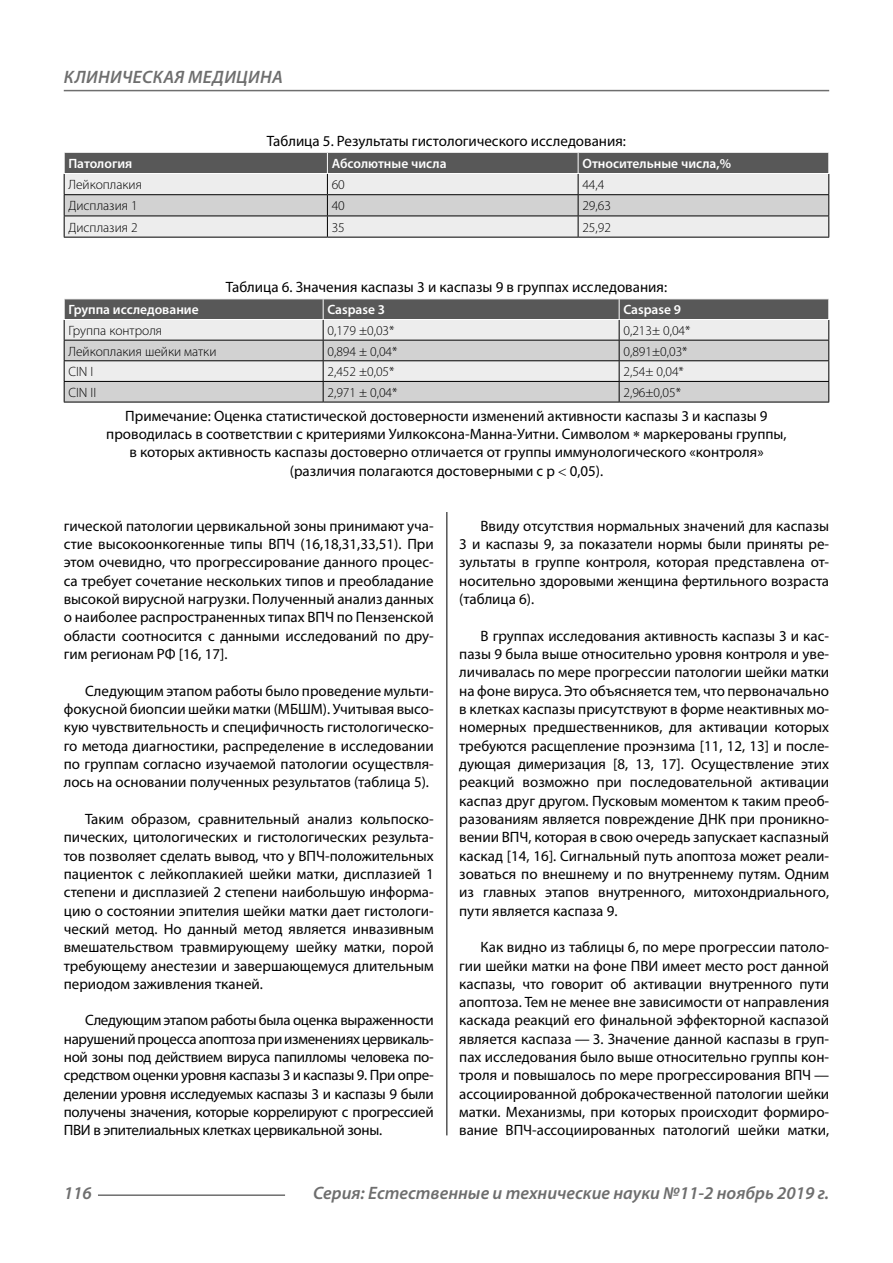
<style>
.page{position:relative;width:893px;height:1263px;background:#fff}
.page>*{position:absolute;margin:0;border:0;box-sizing:border-box;transform-origin:0 0}
.t1{font:italic 600 18px "Myriad Pro";color:#6e6e6e}
.Normal{font:15px/18.3px "Myriad Pro";color:#000;text-align:justify}
.podpis{font:15px/18.3px "Myriad Pro";color:#000;text-align:center}
.Tab_content{font:300 13.5px "Myriad Pro";color:#000}
.Tab_header{font:600 13.5px "Myriad Pro";color:#fff}
</style>
<div class="page">
<hr style="left:446px;top:128px;width:1px;height:1007px;background:#000">
<div style="left:64px;top:128px;width:765px;height:384px;background:#fff"></div>
<hr style="left:64px;top:237px;width:263px;height:1px;background:#000">
<hr style="left:327px;top:237px;width:251px;height:1px;background:#000">
<hr style="left:578px;top:237px;width:251px;height:1px;background:#000">
<svg style="left:64px;top:152px;width:765px;height:85px;background:#bbb"></svg>
<hr style="left:64px;top:173px;width:263px;height:1px;background:#fff">
<hr style="left:327px;top:173px;width:251px;height:1px;background:#fff">
<hr style="left:578px;top:173px;width:251px;height:1px;background:#fff">
<hr style="left:64px;top:402px;width:259px;height:1px;background:#000">
<hr style="left:323px;top:402px;width:296px;height:1px;background:#000">
<hr style="left:619px;top:402px;width:210px;height:1px;background:#000">
<svg style="left:64px;top:299px;width:765px;height:103px;background:#bdbdbd"></svg>
<hr style="left:64px;top:319px;width:259px;height:1px;background:#fff">
<hr style="left:323px;top:319px;width:296px;height:1px;background:#fff">
<hr style="left:619px;top:319px;width:210px;height:1px;background:#fff">
<hr style="left:98px;top:1194px;width:187px;height:2px;background:#6e6e6e">
<hr style="left:64px;top:90px;width:765px;height:1px;background:#6e6e6e">
<p class="t1" style="left:64px;top:66px;width:24px">Клини</p>
<p class="t1" style="left:122px;top:66px;width:23px">ческая</p>
<p class="t1" style="left:188px;top:66px;width:13px">медицина</p>
<p class="podpis" style="left:267px;top:131px;width:361px">Таблица 5. Результаты гистологического исследования:</p>
<p class="Tab_header" style="left:68px;top:155px;width:65px">Патология</p>
<p class="Tab_header" style="left:332px;top:155px;width:116px">Абсолютные числа</p>
<p class="Tab_header" style="left:582px;top:155px;width:150px">Относительные числа,%</p>
<p class="Tab_content" style="left:68px;top:177px;width:75px">Лейкоплакия</p>
<p class="Tab_content" style="left:332px;top:177px;width:15px">60</p>
<p class="Tab_content" style="left:582px;top:177px;width:24px">44,4</p>
<p class="Tab_content" style="left:68px;top:198px;width:71px">Дисплазия 1</p>
<p class="Tab_content" style="left:332px;top:198px;width:15px">40</p>
<p class="Tab_content" style="left:582px;top:198px;width:30px">29,63</p>
<p class="Tab_content" style="left:68px;top:219px;width:71px">Дисплазия 2</p>
<p class="Tab_content" style="left:332px;top:219px;width:15px">35</p>
<p class="Tab_content" style="left:582px;top:219px;width:30px">25,92</p>
<p class="podpis" style="left:226px;top:278px;width:443px">Таблица 6. Значения каспазы 3 и каспазы 9 в группах исследования:</p>
<p class="Tab_header" style="left:68px;top:301px;width:132px">Группа исследование</p>
<p class="Tab_header" style="left:327px;top:301px;width:59px">Caspase 3</p>
<p class="Tab_header" style="left:623px;top:301px;width:59px">Caspase 9</p>
<p class="Tab_content" style="left:68px;top:322px;width:95px">Группа контроля</p>
<p class="Tab_content" style="left:327px;top:322px;width:69px">0,179 ±0,03*</p>
<p class="Tab_content" style="left:623px;top:322px;width:69px">0,213± 0,04*</p>
<p class="Tab_content" style="left:68px;top:343px;width:150px">Лейкоплакия шейки матки</p>
<p class="Tab_content" style="left:327px;top:343px;width:72px">0,894 ± 0,04*</p>
<p class="Tab_content" style="left:623px;top:343px;width:66px">0,891±0,03*</p>
<p class="Tab_content" style="left:68px;top:364px;width:26px">CIN I</p>
<p class="Tab_content" style="left:327px;top:364px;width:69px">2,452 ±0,05*</p>
<p class="Tab_content" style="left:623px;top:364px;width:62px">2,54± 0,04*</p>
<p class="Tab_content" style="left:68px;top:384px;width:29px">CIN II</p>
<p class="Tab_content" style="left:327px;top:384px;width:72px">2,971 ± 0,04*</p>
<p class="Tab_content" style="left:623px;top:384px;width:59px">2,96±0,05*</p>
<p class="podpis" style="left:106px;top:406px;width:682px">Примечание: Оценка статистической достоверности изменений активности каспазы 3 и каспазы 9 проводилась в соответствии с критериями Уилкоксона-Манна-Уитни. Символом ∗ маркерованы группы, в которых активность каспазы достоверно отличается от группы иммунологического «контроля» (различия полагаются достоверными с р 0,05).</p>
<p class="Normal" style="left:64px;top:516px;width:371px">гической патологии цервикальной зоны принимают уча&shy;стие высокоонкогенные типы ВПЧ (16,18,31,33,51). При этом очевидно, что прогрессирование данного процес&shy;са требует сочетание нескольких типов и преобладание высокой вирусной нагрузки. Полученный анализ данных о наиболее распространенных типах ВПЧ по Пензенской области соотносится с данными исследований по дру&shy;гим регионам РФ [16, 17].</p>
<p class="Normal" style="left:64px;top:681px;width:371px;text-indent:21px">Следующим этапом работы было проведение мульти&shy;фокусной биопсии шейки матки (МБШМ). Учитывая высо&shy;кую чувствительность и специфичность гистологическо&shy;го метода диагностики, распределение в исследовании по группам согласно изучаемой патологии осуществля&shy;лось на основании полученных результатов (таблица 5).</p>
<p class="Normal" style="left:64px;top:809px;width:371px;text-indent:21px">Таким образом, сравнительный анализ кольпоско&shy;пических, цитологических и гистологических результа&shy;тов позволяет сделать вывод, что у ВПЧ-положительных пациенток с лейкоплакией шейки матки, дисплазией 1 степени и дисплазией 2 степени наибольшую информа&shy;цию о состоянии эпителия шейки матки дает гистологи&shy;ческий метод. Но данный метод является инвазивным вмешательством травмирующему шейку матки, порой требующему анестезии и завершающемуся длительным периодом заживления тканей.</p>
<p class="Normal" style="left:64px;top:1011px;width:371px;text-indent:21px">Следующим этапом работы была оценка выраженности нарушений процесса апоптоза при изменениях цервикаль&shy;ной зоны под действием вируса папилломы человека по&shy;средством оценки уровня каспазы 3 и каспазы 9. При опре&shy;делении уровня исследуемых каспазы 3 и каспазы 9 были получены значения, которые коррелируют с прогрессией ПВИ в эпителиальных клетках цервикальной зоны.</p>
<p class="Normal" style="left:459px;top:516px;width:371px;text-indent:21px">Ввиду отсутствия нормальных значений для каспазы 3 и каспазы 9, за показатели нормы были приняты ре&shy;зультаты в группе контроля, которая представлена от&shy;носительно здоровыми женщина фертильного возраста (таблица 6).</p>
<p class="Normal" style="left:459px;top:626px;width:371px;text-indent:21px">В группах исследования активность каспазы 3 и кас&shy;пазы 9 была выше относительно уровня контроля и уве&shy;личивалась по мере прогрессии патологии шейки матки на фоне вируса. Это объясняется тем, что первоначально в клетках каспазы присутствуют в форме неактивных мо&shy;номерных предшественников, для активации которых требуются расщепление проэнзима [11, 12, 13] и после&shy;дующая димеризация [8, 13, 17]. Осуществление этих реакций возможно при последовательной активации каспаз друг другом. Пусковым моментом к таким преоб&shy;разованиям является повреждение ДНК при проникно&shy;вении ВПЧ, которая в свою очередь запускает каспазный каскад [14, 16]. Сигнальный путь апоптоза может реали&shy;зоваться по внешнему и по внутреннему путям. Одним из главных этапов внутренного, митохондриального, пути является каспаза 9.</p>
<p class="Normal" style="left:459px;top:938px;width:371px;text-indent:21px">Как видно из таблицы 6, по мере прогрессии патоло&shy;гии шейки матки на фоне ПВИ имеет место рост данной каспазы, что говорит об активации внутренного пути апоптоза. Тем не менее вне зависимости от направления каскада реакций его финальной эффекторной каспазой является каспаза — 3. Значение данной каспазы в груп&shy;пах исследования было выше относительно группы кон&shy;троля и повышалось по мере прогрессирования ВПЧ — ассоциированной доброкачественной патологии шейки матки. Механизмы, при которых происходит формиро&shy;вание ВПЧ-ассоциированных патологий шейки матки,</p>
<p class="t1" style="left:64px;top:1182px;width:30px">116</p>
<p class="t1" style="left:313px;top:1182px;width:518px">Серия: Естественные и технические науки №11-2 ноябрь 2019 г.</p>
</div>
